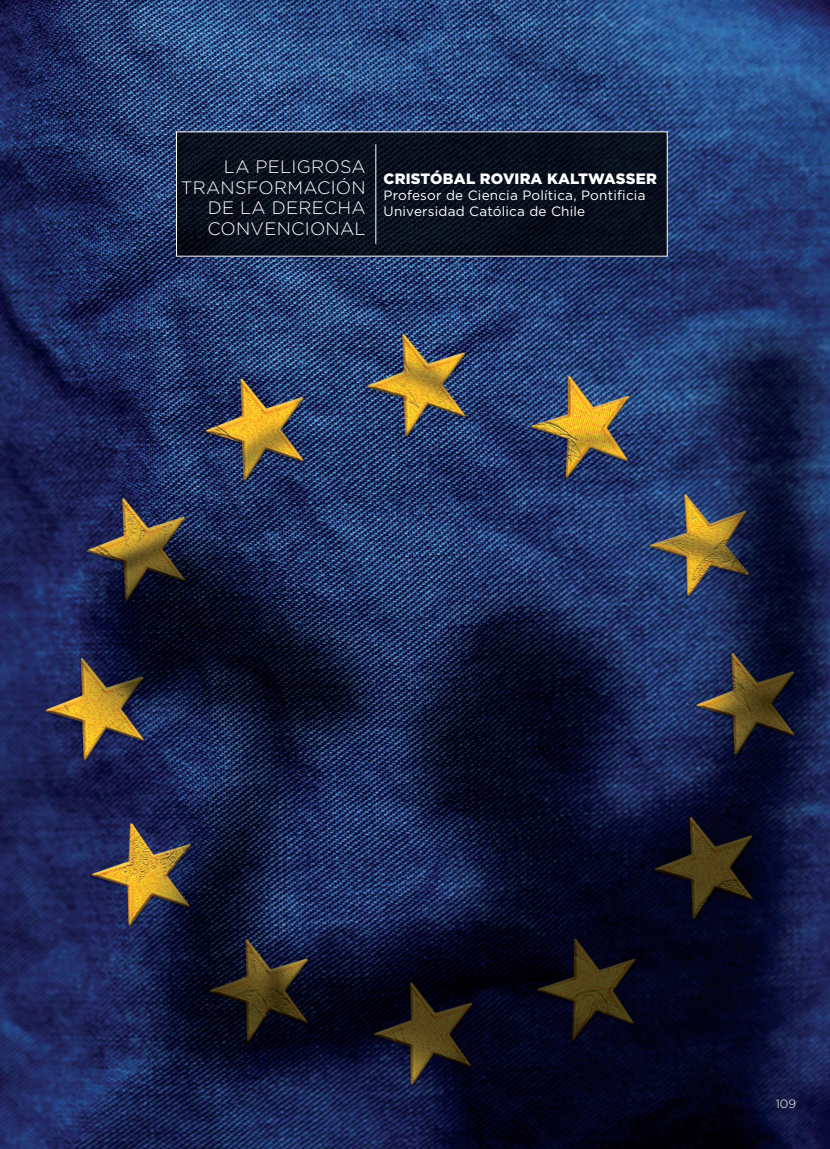
<style>
.page{position:relative;width:830px;height:1149px;background:#fff}
.page>*{position:absolute;margin:0;border:0;box-sizing:border-box;transform-origin:0 0}
.t1{font:300 18px/20.7px "Gotham";letter-spacing:.015em;color:#fff;text-align:right}
.t2{font:900 15px "Gotham";letter-spacing:.015em;color:#fff}
.t3{font:13.5px/16.2px "Gotham";letter-spacing:.015em;color:#fff}
.t4{font:300 12px "Gotham";color:#fff}
</style>
<div class="page">
<img style="left:0;top:0;width:829px;height:1148px">
<svg style="left:178px;top:133px;width:487px;height:121px;fill:#090e1d"></svg>
<hr style="left:375px;top:144px;width:1px;height:100px;background:#fff">
<h1 class="t1" style="left:181px;top:156px;width:186px">LA PELIGROSA<br>TRANSFORMACIÓN<br>DE LA DERECHA<br>CONVENCIONAL</h1>
<p class="t2" style="left:383px;top:168px;width:275px">CRISTÓBAL ROVIRA KALTWASSER</p>
<p class="t3" style="left:383px;top:187px;width:263px">Profesor de Ciencia Política, Pontificia<br>Universidad Católica de Chile</p>
<p class="t4" style="left:775px;top:1095px;width:22px">109</p>
</div>
